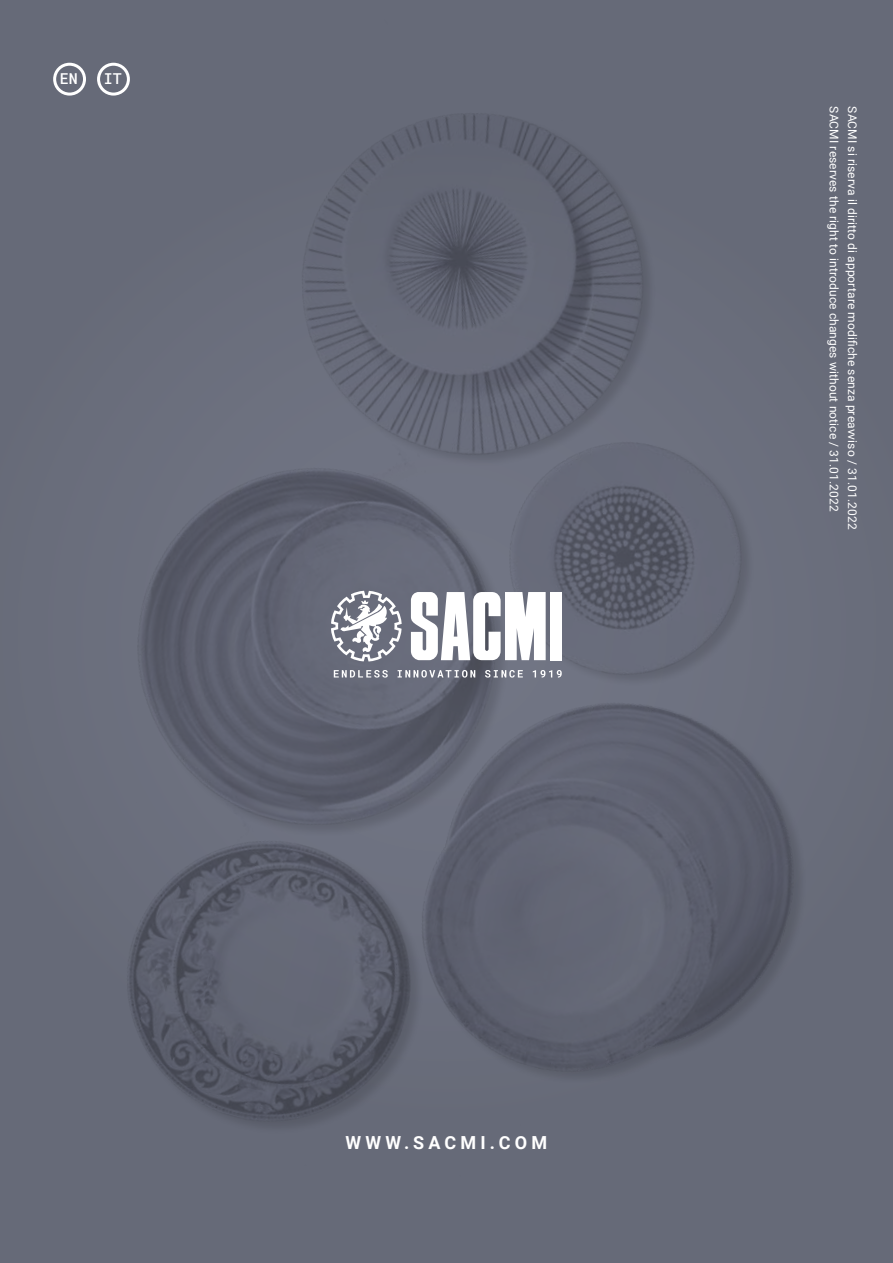
<style>
.page{position:relative;width:893px;height:1263px;background:#fff}
.page>*{position:absolute;margin:0;border:0;box-sizing:border-box;transform-origin:0 0}
.t1{font:700 18px "Roboto";letter-spacing:.235em;color:#fff}
.t2{font:500 15px "Roboto Mono";color:#fff}
.t3{font:12px "Roboto";letter-spacing:.01em;color:#fff}
</style>
<div class="page">
<img style="left:0;top:0;width:893px;height:1263px">
<div style="left:53px;top:63px;width:33px;height:33px;border:3px solid #fff;border-radius:50%"></div>
<div style="left:97px;top:63px;width:33px;height:33px;border:3px solid #fff;border-radius:50%"></div>
<svg style="left:331px;top:591px;width:71px;height:70px"></svg>
<div style="left:550px;top:592px;width:12px;height:68px;background:#fff"></div>
<svg style="left:411px;top:592px;width:135px;height:68px"></svg>
<svg style="left:334px;top:670px;width:228px;height:8px;background:#9496a0"></svg>
<p class="t2" style="left:60px;top:69px;width:19px">EN</p>
<p class="t2" style="left:104px;top:69px;width:19px">IT</p>
<h1 class="t1" style="left:346px;top:1130px;width:203px">WWW.SACMI.COM</h1>
<p class="t3" style="left:842px;top:106px;width:407px;rotate:90deg">SACMI reserves the right to introduce changes without notice / 31.01.2022</p>
<p class="t3" style="left:861px;top:106px;width:424px;rotate:90deg">SACMI si riserva il diritto di apportare modifiche senza preavviso / 31.01.2022</p>
</div>
